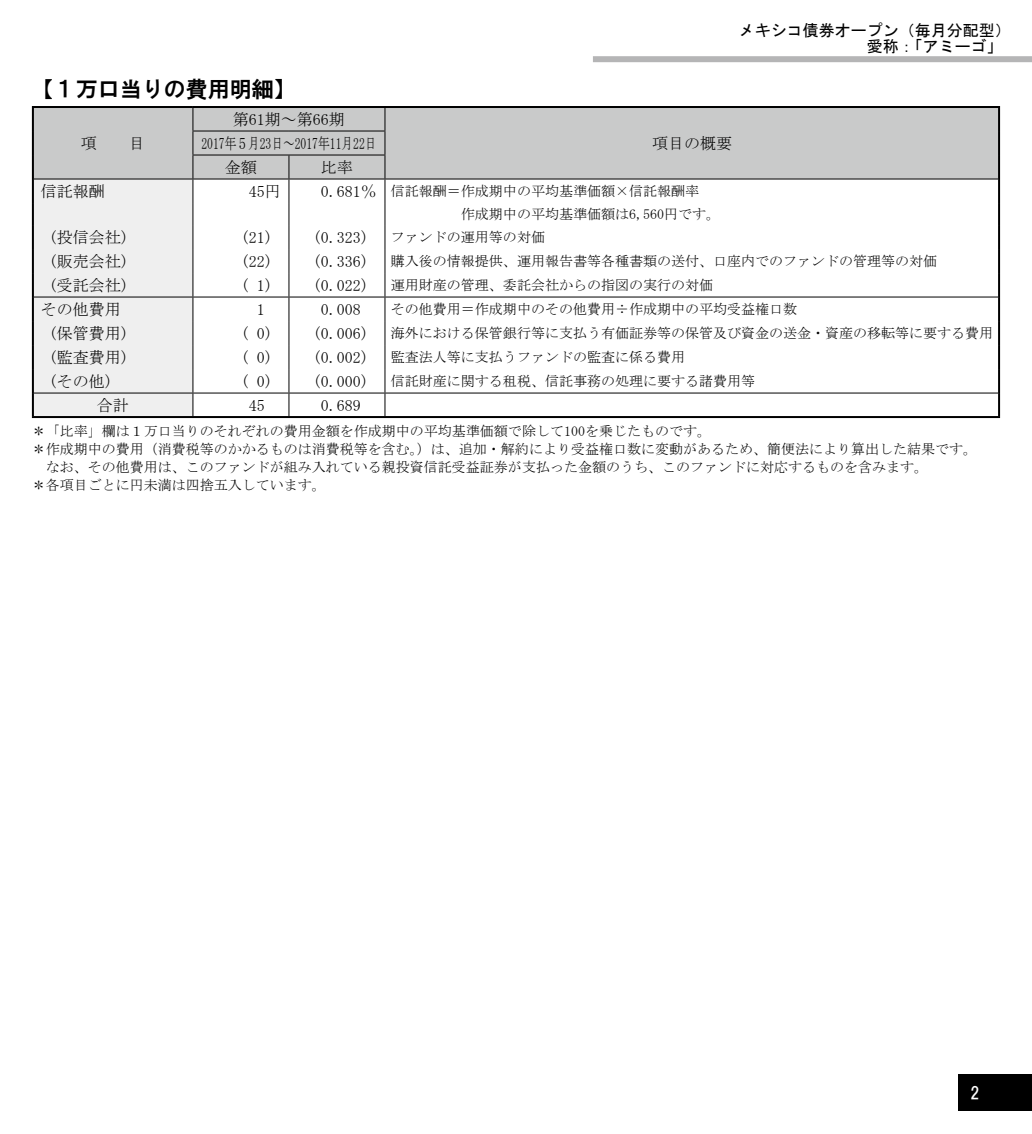
<style>
.page{position:relative;width:1032px;height:1134px;background:#fff}
.page>*{position:absolute;margin:0;border:0;box-sizing:border-box;transform-origin:0 0}
.t1{font:22px "HGS Gothic E";color:#000}
.t2{font:16.6px "HGS Gothic E";color:#fff}
.t3{font:16px/23.8px "MS Mincho";color:#000;text-align:center}
.t4{font:16px/16px "MS Gothic";color:#000}
.t5{font:14px/18px "MS Mincho";color:#000}
.s1{font-size:16px}
</style>
<div class="page">
<div style="left:958px;top:1074px;width:74px;height:37px;background:#000"></div>
<div style="left:593px;top:56px;width:439px;height:6px;background:#b5b5b6"></div>
<div style="left:193px;top:108px;width:805px;height:71px;background:#c9caca"></div>
<hr style="left:32px;top:106px;width:161px;height:2px;background:#000">
<hr style="left:32px;top:108px;width:2px;height:23px;background:#000">
<hr style="left:32px;top:131px;width:2px;height:24px;background:#000">
<hr style="left:32px;top:155px;width:2px;height:24px;background:#000">
<hr style="left:193px;top:106px;width:807px;height:2px;background:#000">
<hr style="left:998px;top:108px;width:2px;height:23px;background:#000">
<hr style="left:998px;top:131px;width:2px;height:24px;background:#000">
<hr style="left:998px;top:155px;width:2px;height:24px;background:#000">
<hr style="left:32px;top:179px;width:2px;height:24px;background:#000">
<hr style="left:998px;top:179px;width:2px;height:24px;background:#000">
<hr style="left:32px;top:203px;width:2px;height:22px;background:#000">
<hr style="left:998px;top:203px;width:2px;height:22px;background:#000">
<hr style="left:32px;top:225px;width:2px;height:24px;background:#000">
<hr style="left:998px;top:225px;width:2px;height:24px;background:#000">
<hr style="left:32px;top:249px;width:2px;height:24px;background:#000">
<hr style="left:998px;top:249px;width:2px;height:24px;background:#000">
<hr style="left:32px;top:273px;width:2px;height:24px;background:#000">
<hr style="left:998px;top:273px;width:2px;height:24px;background:#000">
<hr style="left:32px;top:297px;width:2px;height:24px;background:#000">
<hr style="left:998px;top:297px;width:2px;height:24px;background:#000">
<hr style="left:32px;top:321px;width:2px;height:24px;background:#000">
<hr style="left:998px;top:321px;width:2px;height:24px;background:#000">
<hr style="left:32px;top:345px;width:2px;height:24px;background:#000">
<hr style="left:998px;top:345px;width:2px;height:24px;background:#000">
<hr style="left:32px;top:369px;width:2px;height:24px;background:#000">
<hr style="left:998px;top:369px;width:2px;height:24px;background:#000">
<hr style="left:32px;top:393px;width:2px;height:23px;background:#000">
<hr style="left:998px;top:393px;width:2px;height:23px;background:#000">
<hr style="left:32px;top:416px;width:968px;height:2px;background:#000">
<hr style="left:192px;top:131px;width:97px;height:1px;background:#000">
<hr style="left:289px;top:131px;width:96px;height:1px;background:#000">
<hr style="left:192px;top:155px;width:97px;height:1px;background:#000">
<hr style="left:289px;top:155px;width:96px;height:1px;background:#000">
<hr style="left:34px;top:179px;width:255px;height:1px;background:#000">
<hr style="left:289px;top:179px;width:96px;height:1px;background:#000">
<hr style="left:385px;top:179px;width:613px;height:1px;background:#000">
<hr style="left:34px;top:297px;width:255px;height:1px;background:#000">
<hr style="left:289px;top:297px;width:96px;height:1px;background:#000">
<hr style="left:385px;top:297px;width:613px;height:1px;background:#000">
<hr style="left:34px;top:393px;width:255px;height:1px;background:#000">
<svg style="left:33px;top:108px;width:160px;height:309px"></svg>
<hr style="left:289px;top:393px;width:96px;height:1px;background:#000">
<svg style="left:288px;top:156px;width:1px;height:260px"></svg>
<hr style="left:385px;top:393px;width:613px;height:1px;background:#000">
<svg style="left:384px;top:108px;width:1px;height:308px"></svg>
<h1 class="t1" style="left:32px;top:78px;width:265px">【１万口当りの費用明細】</h1>
<p class="t3" style="left:81px;top:131px;width:65px">項　　目</p>
<p class="t3" style="left:201px;top:107px;width:177px">第61期～第66期<br>2017年５月23日～2017年11月22日</p>
<p class="t3" style="left:225px;top:155px;width:33px">金額</p>
<p class="t3" style="left:321px;top:155px;width:33px">比率</p>
<p class="t4" style="left:867px;top:23px;width:145px;text-indent:-128px">メキシコ債券オープン（毎月分配型）愛称：「アミーゴ」</p>
<p class="t3" style="left:652px;top:131px;width:81px">項目の概要</p>
<p class="t3" style="left:41px;top:179px;width:65px">信託報酬</p>
<p class="t3" style="left:249px;top:179px;width:33px">45円</p>
<p class="t5" style="left:391px;top:180px;width:331px;line-height:22.8px;text-indent:-70px"><span class="s1">0.681％</span> 信託報酬＝作成期中の平均基準価額×信託報酬率<br>　　　　　作成期中の平均基準価額は6,560円です。</p>
<p class="t3" style="left:49px;top:225px;width:81px">(投信会社)</p>
<p class="t3" style="left:241px;top:225px;width:33px">(21)</p>
<p class="t3" style="left:313px;top:225px;width:57px">(0.323)</p>
<p class="t5" style="left:391px;top:228px;width:156px">ファンドの運用等の対価</p>
<p class="t3" style="left:49px;top:249px;width:81px">(販売会社)</p>
<p class="t3" style="left:241px;top:249px;width:33px">(22)</p>
<p class="t3" style="left:313px;top:249px;width:57px">(0.336)</p>
<p class="t5" style="left:391px;top:252px;width:548px">購入後の情報提供、運用報告書等各種書類の送付、口座内でのファンドの管理等の対価</p>
<p class="t3" style="left:49px;top:273px;width:81px">(受託会社)</p>
<p class="t3" style="left:241px;top:273px;width:33px">( 1)</p>
<p class="t3" style="left:313px;top:273px;width:57px">(0.022)</p>
<p class="t5" style="left:391px;top:276px;width:324px">運用財産の管理、委託会社からの指図の実行の対価</p>
<p class="t3" style="left:41px;top:297px;width:81px">その他費用</p>
<p class="t3" style="left:257px;top:297px;width:9px">1</p>
<p class="t3" style="left:321px;top:297px;width:41px">0.008</p>
<p class="t5" style="left:391px;top:300px;width:408px">その他費用＝作成期中のその他費用÷作成期中の平均受益権口数</p>
<p class="t3" style="left:49px;top:321px;width:81px">(保管費用)</p>
<p class="t3" style="left:241px;top:321px;width:33px">( 0)</p>
<p class="t3" style="left:313px;top:321px;width:57px">(0.006)</p>
<p class="t5" style="left:391px;top:324px;width:604px">海外における保管銀行等に支払う有価証券等の保管及び資金の送金・資産の移転等に要する費用</p>
<p class="t3" style="left:49px;top:345px;width:81px">(監査費用)</p>
<p class="t3" style="left:241px;top:345px;width:33px">( 0)</p>
<p class="t3" style="left:313px;top:345px;width:57px">(0.002)</p>
<p class="t5" style="left:391px;top:348px;width:296px">監査法人等に支払うファンドの監査に係る費用</p>
<p class="t3" style="left:49px;top:369px;width:65px">(その他)</p>
<p class="t3" style="left:241px;top:369px;width:33px">( 0)</p>
<p class="t3" style="left:313px;top:369px;width:57px">(0.000)</p>
<p class="t5" style="left:391px;top:372px;width:366px">信託財産に関する租税、信託事務の処理に要する諸費用等</p>
<p class="t3" style="left:97px;top:393px;width:33px">合計</p>
<p class="t3" style="left:249px;top:393px;width:17px">45</p>
<p class="t3" style="left:321px;top:393px;width:41px">0.689</p>
<p class="t5" style="left:32px;top:422px;width:947px">＊「比率」欄は１万口当りのそれぞれの費用金額を作成期中の平均基準価額で除して100を乗じたものです。<br>＊作成期中の費用（消費税等のかかるものは消費税等を含む。）は、追加・解約により受益権口数に変動があるため、簡便法により算出した結果です。　なお、その他費用は、このファンドが組み入れている親投資信託受益証券が支払った金額のうち、このファンドに対応するものを含みます。<br>＊各項目ごとに円未満は四捨五入しています。</p>
<p class="t2" style="left:970px;top:1085px;width:11px">2</p>
</div>
